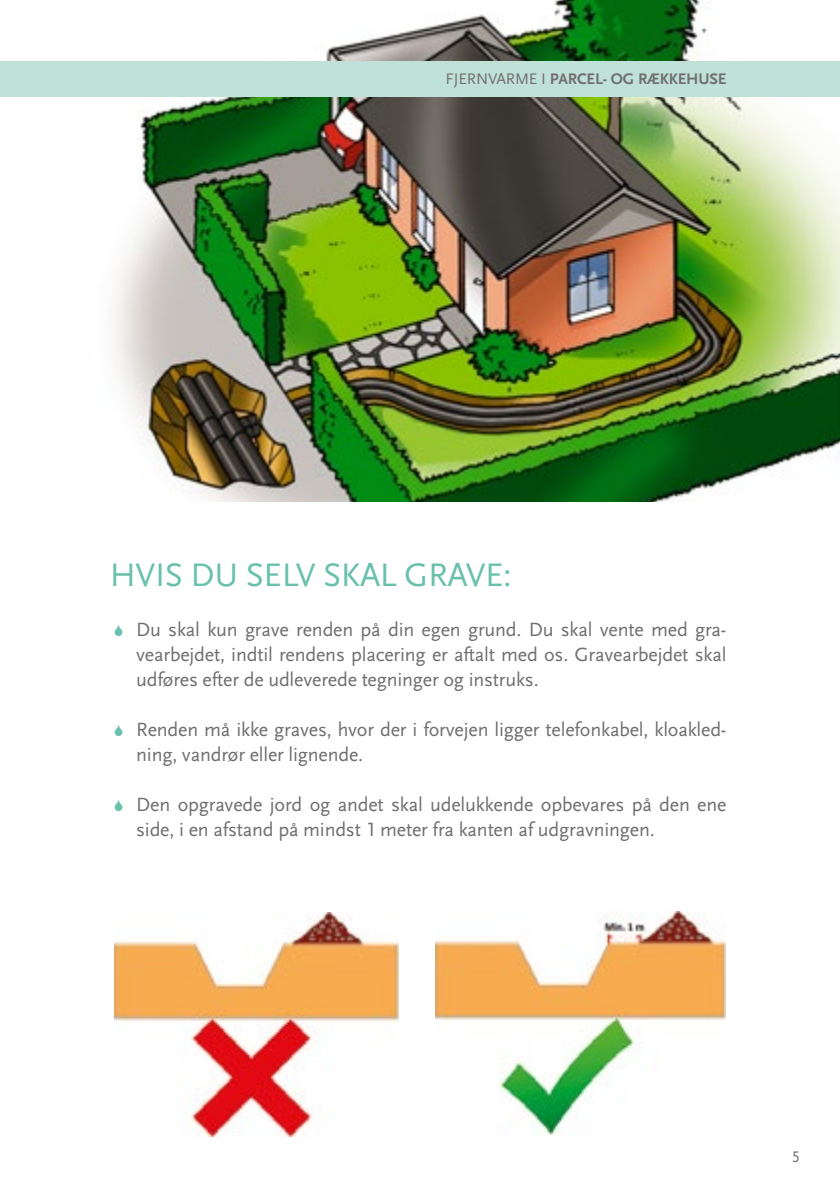
<style>
.page{position:relative;width:840px;height:1191px;background:#fff}
.page>*{position:absolute;margin:0;border:0;box-sizing:border-box;transform-origin:0 0}
.Brødtekst{font:34px "Scala Sans OT";letter-spacing:-.01em;color:#69c0ac}
.t1{font:20px/25px "Scala Sans OT";letter-spacing:-.01em;color:#706f6f}
.Brødtekst-2{font:700 16px "Scala Sans OT";letter-spacing:-.01em;color:#706f6f}
.t2{font:16px "Scala Sans OT";color:#706f6f}
.s1{font-weight:400}
</style>
<div class="page">
<img style="left:74px;top:0;width:765px;height:501px">
<div style="left:0;top:61px;width:839px;height:35px;background:#c0e1d7"></div>
<img style="left:435px;top:911px;width:290px;height:224px">
<img style="left:114px;top:913px;width:284px;height:223px">
<p class="Brødtekst-2" style="left:445px;top:70px;width:282px"><span class="s1">FJERNVARME I</span> PARCEL- OG RÆKKEHUSE</p>
<p class="Brødtekst" style="left:110px;top:557px;width:403px">HVIS DU SELV SKAL GRAVE:</p>
<p class="t1" style="left:136px;top:617px;width:591px;text-align:justify">Du skal kun grave renden på din egen grund. Du skal vente med gra&shy;vearbejdet, indtil rendens placering er aftalt med os. Gravearbejdet skal udføres efter de udleverede tegninger og instruks.</p>
<p class="t1" style="left:136px;top:717px;width:591px">Renden må ikke graves, hvor der i forvejen ligger telefonkabel, kloakled&shy;ning, vandrør eller lignende.</p>
<p class="t1" style="left:136px;top:792px;width:591px">Den opgravede jord og andet skal udelukkende opbevares på den ene side, i en afstand på mindst 1 meter fra kanten af udgravningen.</p>
<p class="t2" style="left:791px;top:1147px;width:9px">5</p>
</div>
